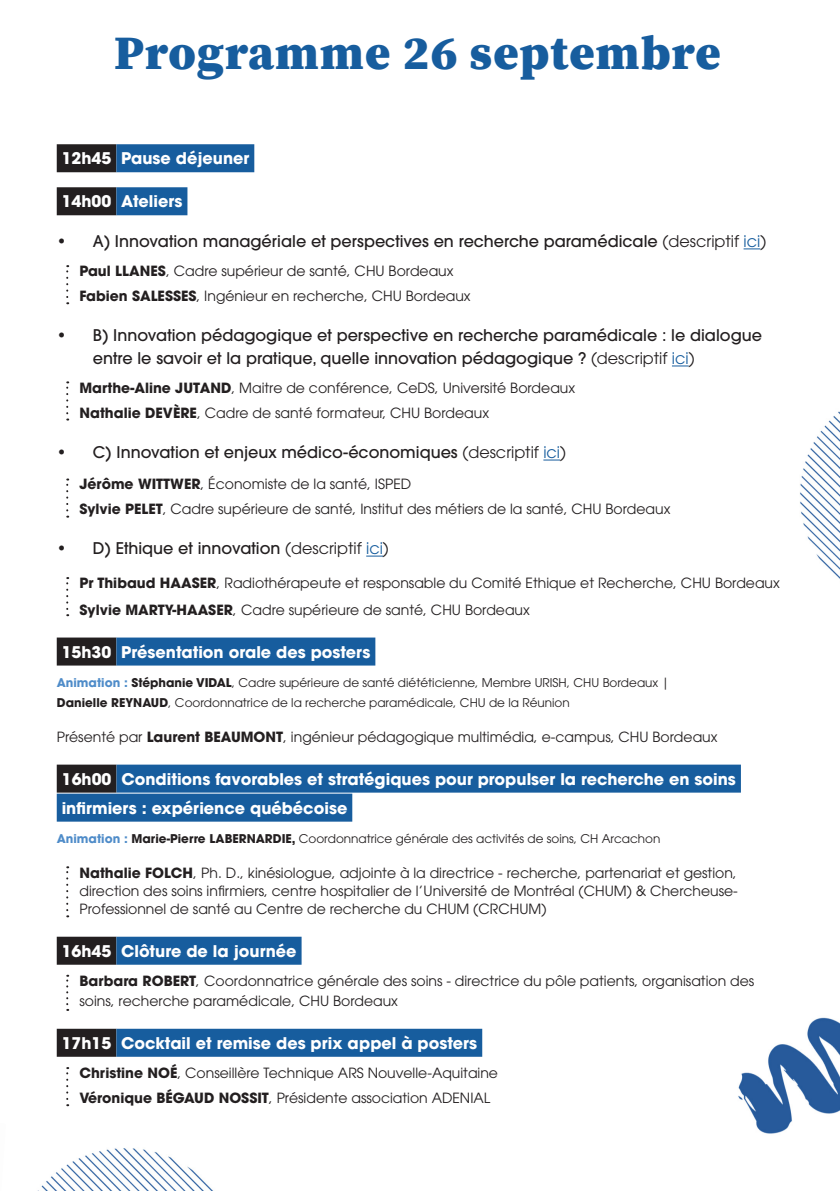
<style>
.page{position:relative;width:840px;height:1191px;background:#fff}
.page>*{position:absolute;margin:0;border:0;box-sizing:border-box;transform-origin:0 0}
.t1{font:900 48px "Source Serif Pro";letter-spacing:.025em;color:#175d9e}
.t2{font:500 16px/23px "ITC Avant Garde Pro";color:#231f20}
.t3{font:700 16px "ITC Avant Garde Pro";color:#fff}
.t4{font:14px/18px "ITC Avant Garde Std";color:#231f20;text-align:justify}
.t5{font:14px/20px "ITC Avant Garde Pro";color:#231f20}
.t6{font:12px/20px "ITC Avant Garde Pro";color:#231f20}
.s1{font-weight:400}
.s2{font-weight:400;color:#175d9e}
.s3{font-family:"ITC Avant Garde Pro";font-weight:700}
.s4{font-family:"ITC Avant Garde Pro"}
.s5{font-weight:700;color:#4f8cc9}
.s6{font-weight:700}
</style>
<div class="page">
<img style="left:738px;top:1017px;width:101px;height:117px">
<img style="left:800px;top:411px;width:39px;height:167px">
<img style="left:37px;top:1148px;width:176px;height:43px">
<div style="left:57px;top:144px;width:59px;height:28px;background:#231f20"></div>
<div style="left:116px;top:144px;width:138px;height:28px;background:#175d9e"></div>
<div style="left:57px;top:187px;width:59px;height:28px;background:#231f20"></div>
<div style="left:116px;top:187px;width:71px;height:28px;background:#175d9e"></div>
<svg style="left:743px;top:248px;width:17px;height:1px"></svg>
<svg style="left:672px;top:365px;width:16px;height:1px"></svg>
<svg style="left:543px;top:459px;width:17px;height:1px"></svg>
<svg style="left:366px;top:555px;width:17px;height:1px"></svg>
<div style="left:57px;top:637px;width:59px;height:28px;background:#231f20"></div>
<div style="left:116px;top:637px;width:259px;height:28px;background:#175d9e"></div>
<div style="left:57px;top:764px;width:59px;height:28px;background:#231f20"></div>
<div style="left:116px;top:764px;width:624px;height:28px;background:#175d9e"></div>
<div style="left:57px;top:793px;width:295px;height:28px;background:#175d9e"></div>
<div style="left:57px;top:936px;width:59px;height:28px;background:#231f20"></div>
<div style="left:116px;top:936px;width:185px;height:28px;background:#175d9e"></div>
<div style="left:57px;top:1028px;width:59px;height:28px;background:#231f20"></div>
<div style="left:116px;top:1028px;width:366px;height:28px;background:#175d9e"></div>
<svg style="left:66px;top:265px;width:2px;height:39px"></svg>
<svg style="left:66px;top:381px;width:2px;height:39px"></svg>
<svg style="left:66px;top:478px;width:2px;height:39px"></svg>
<svg style="left:66px;top:577px;width:2px;height:39px"></svg>
<svg style="left:66px;top:866px;width:2px;height:51px"></svg>
<svg style="left:66px;top:974px;width:2px;height:37px"></svg>
<svg style="left:66px;top:1067px;width:2px;height:39px"></svg>
<h1 class="t1" style="left:114px;top:25px;width:607px">Programme 26 septembre</h1>
<p class="t3" style="left:62px;top:148px;width:189px">12h45 Pause déjeuner</p>
<p class="t3" style="left:62px;top:191px;width:122px">14h00 Ateliers</p>
<p class="t2" style="left:57px;top:230px;width:710px">• A) Innovation managériale et perspectives en recherche paramédicale <span class="s1">(descriptif</span> <span class="s2">ici</span><span class="s1">)</span></p>
<p class="t4" style="left:79px;top:262px;width:375px"><span class="s3">Paul LLANES</span><span class="s4">,</span> Cadre supérieur de santé, CHU Bordeaux</p>
<p class="t4" style="left:79px;top:287px;width:392px"><span class="s3">Fabien SALESSES</span><span class="s4">,</span> Ingénieur en recherche, CHU Bordeaux</p>
<p class="t2" style="left:93px;top:324px;width:670px;text-indent:-36px">• B) Innovation pédagogique et perspective en recherche paramédicale : le dialogue entre le savoir et la pratique, quelle innovation pédagogique ? <span class="s1">(descriptif</span> <span class="s2">ici</span><span class="s1">)</span></p>
<p class="t4" style="left:79px;top:379px;width:497px"><span class="s3">Marthe-Aline JUTAND</span><span class="s4">,</span> Maitre de conférence, CeDS, Université Bordeaux</p>
<p class="t4" style="left:79px;top:404px;width:411px"><span class="s3">Nathalie DEVÈRE</span>, Cadre de santé formateur, CHU Bordeaux</p>
<p class="t2" style="left:57px;top:441px;width:510px">• C) Innovation et enjeux médico-économiques <span class="s1">(descriptif</span> <span class="s2">ici</span><span class="s1">)</span></p>
<p class="t4" style="left:79px;top:475px;width:333px"><span class="s3">Jérôme WITTWER</span><span class="s4">,</span> Économiste de la santé, ISPED</p>
<p class="t4" style="left:79px;top:500px;width:592px"><span class="s3">Sylvie PELET</span><span class="s4">,</span> Cadre supérieure de santé, Institut des métiers de la santé, CHU Bordeaux</p>
<p class="t2" style="left:57px;top:537px;width:333px">• D) Ethique et innovation <span class="s1">(descriptif</span> <span class="s2">ici</span><span class="s1">)</span></p>
<p class="t4" style="left:79px;top:573px;width:701px"><span class="s3">Pr Thibaud HAASER</span><span class="s4">,</span> Radiothérapeute et responsable du Comité Ethique et Recherche, CHU Bordeaux</p>
<p class="t4" style="left:79px;top:600px;width:451px"><span class="s3">Sylvie MARTY-HAASER</span><span class="s4">,</span> Cadre supérieure de santé, CHU Bordeaux</p>
<p class="t3" style="left:62px;top:641px;width:310px">15h30 Présentation orale des posters</p>
<p class="t6" style="left:57px;top:672px;width:614px"><span class="s5">Animation :</span> <span class="s6">Stéphanie VIDAL</span>, Cadre supérieure de santé diététicienne, Membre URISH, CHU Bordeaux |<br><span class="s6">Danielle REYNAUD</span>, Coordonnatrice de la recherche paramédicale, CHU de la Réunion</p>
<p class="t5" style="left:57px;top:726px;width:661px">Présenté par <span class="s6">Laurent BEAUMONT</span>, ingénieur pédagogique multimédia, e-campus, CHU Bordeaux</p>
<p class="t3" style="left:62px;top:768px;width:675px">16h00 Conditions favorables et stratégiques pour propulser la recherche en soins</p>
<p class="t3" style="left:62px;top:797px;width:287px">infirmiers : expérience québécoise</p>
<p class="t6" style="left:57px;top:828px;width:605px"><span class="s5">Animation :</span> <span class="s6">Marie-Pierre LABERNARDIE,</span> Coordonnatrice générale des activités de soins, CH Arcachon</p>
<p class="t4" style="left:79px;top:863px;width:659px"><span class="s3">Nathalie FOLCH</span><span class="s4">,</span> Ph. D., kinésiologue, adjointe à la directrice - recherche, partenariat et gestion, direction des soins infirmiers, centre hospitalier de l’Université de Montréal (CHUM) &amp; Chercheuse-Professionnel de santé au Centre de recherche du CHUM (CRCHUM)</p>
<p class="t3" style="left:62px;top:940px;width:236px">16h45 Clôture de la journée</p>
<p class="t5" style="left:79px;top:970px;width:676px"><span class="s6">Barbara ROBERT</span>, Coordonnatrice générale des soins - directrice du pôle patients, organisation des soins, recherche paramédicale, CHU Bordeaux</p>
<p class="t3" style="left:62px;top:1032px;width:417px">17h15 Cocktail et remise des prix appel à posters</p>
<p class="t5" style="left:79px;top:1062px;width:420px"><span class="s6">Christine NOÉ</span>, Conseillère Technique ARS Nouvelle-Aquitaine</p>
<p class="t5" style="left:79px;top:1087px;width:412px"><span class="s6">Véronique BÉGAUD NOSSIT</span>, Présidente association ADENIAL</p>
</div>
